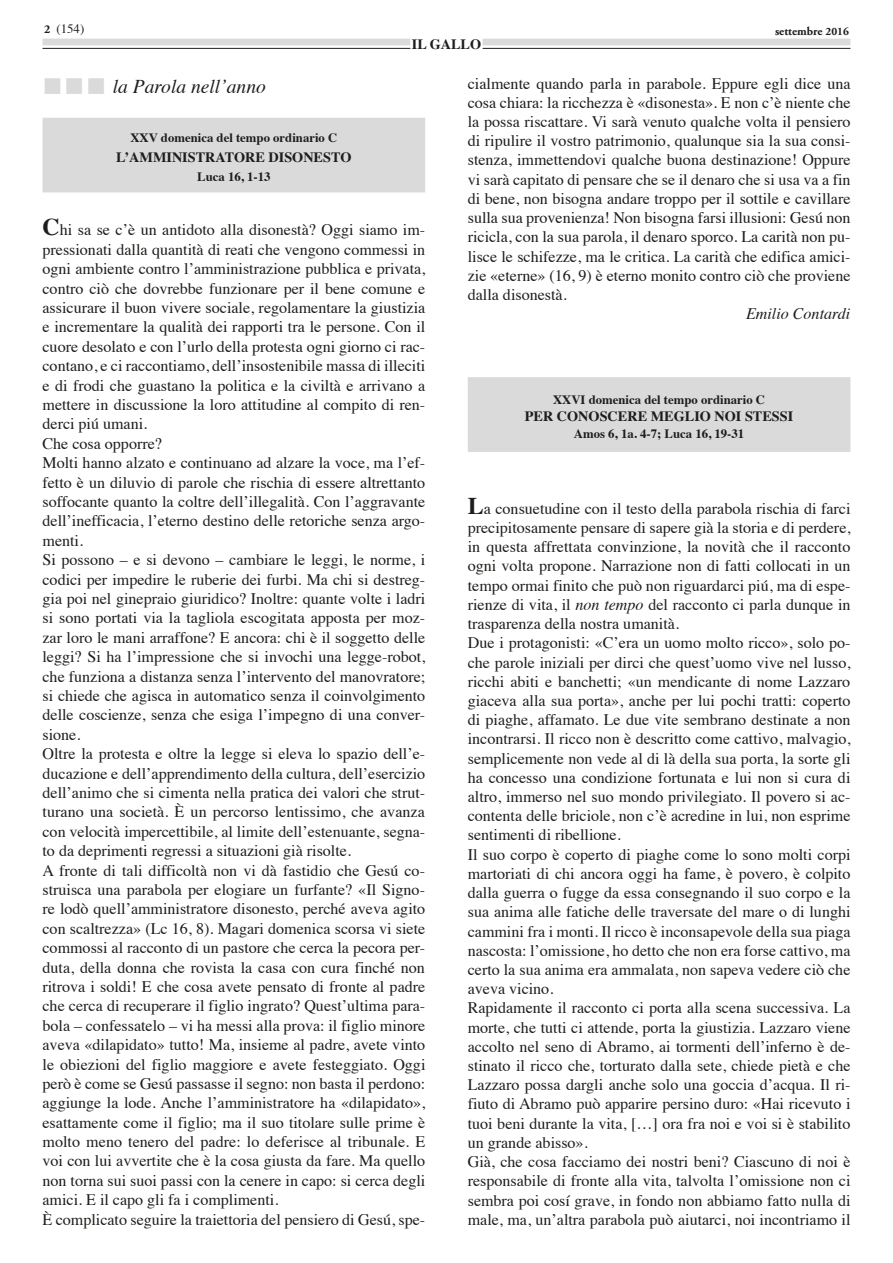
<style>
.page{position:relative;width:893px;height:1263px;background:#fff}
.page>*{position:absolute;margin:0;border:0;box-sizing:border-box;transform-origin:0 0}
.t1{font:italic 19.5px "Times";color:#1d1d1b}
.t2{font:16.05px/19.4px "Times";color:#1d1d1b}
.t3{font:italic 16.05px "Times";color:#1d1d1b}
.t4{font:700 14.25px "Times";color:#1d1d1b}
.t5{font:700 12.75px "Times";color:#1d1d1b}
.t6{font:12.75px "Times";color:#1d1d1b}
.t7{font:700 12px "Adobe Garamond";color:#1d1d1b}
.s1{font-size:11.25px}
.s2{color:#dadada}
.s3{font-weight:700;font-size:24px}
.s4{font-style:italic}
</style>
<div class="page">
<hr style="left:43px;top:48px;width:367px;height:1px;background:#1d1d1b">
<hr style="left:483px;top:48px;width:367px;height:1px;background:#1d1d1b">
<div style="left:43px;top:39px;width:367px;height:6px;background:#dadada"></div>
<div style="left:483px;top:39px;width:367px;height:6px;background:#dadada"></div>
<div style="left:43px;top:118px;width:382px;height:74px;background:#dadada"></div>
<div style="left:468px;top:377px;width:382px;height:75px;background:#dadada"></div>
<p class="t6" style="left:57px;top:17px;width:29px">(154)</p>
<p class="t7" style="left:44px;top:23px;width:8px">2</p>
<p class="t4" style="left:412px;top:30px;width:71px">IL GALLO</p>
<p class="t7" style="left:775px;top:25px;width:75px">settembre <span class="s1">2016</span></p>
<p class="t1" style="left:43px;top:69px;width:225px"><span class="s2">■■■</span> la Parola nell’anno</p>
<p class="t5" style="left:130px;top:126px;width:208px">XXV domenica del tempo ordinario C</p>
<p class="t4" style="left:116px;top:143px;width:237px">L’AMMINISTRATORE DISONESTO</p>
<p class="t5" style="left:197px;top:165px;width:75px">Luca 16, 1-13</p>
<p class="t2" style="left:43px;top:219px;width:384px"><span class="s3">C</span>hi sa se c’è un antidoto alla disonestà? Oggi siamo im&shy;pressionati dalla quantità di reati che vengono commessi in ogni ambiente contro l’amministrazione pubblica e privata, contro ciò che dovrebbe funzionare per il bene comune e assicurare il buon vivere sociale, regolamentare la giustizia e incrementare la qualità dei rapporti tra le persone. Con il cuore desolato e con l’urlo della protesta ogni giorno ci rac&shy;contano, e ci raccontiamo, dell’insostenibile massa di illeciti e di frodi che guastano la politica e la civiltà e arrivano a mettere in discussione la loro attitudine al compito di ren&shy;derci piú umani.<br>Che cosa opporre?<br>Molti hanno alzato e continuano ad alzare la voce, ma l’ef&shy;fetto è un diluvio di parole che rischia di essere altrettanto soffocante quanto la coltre dell’illegalità. Con l’aggravante dell’inefficacia, l’eterno destino delle retoriche senza argo&shy;menti.<br>Si possono – e si devono – cambiare le leggi, le norme, i codici per impedire le ruberie dei furbi. Ma chi si destreg&shy;gia poi nel ginepraio giuridico? Inoltre: quante volte i ladri si sono portati via la tagliola escogitata apposta per moz&shy;zar loro le mani arraffone? E ancora: chi è il soggetto delle leggi? Si ha l’impressione che si invochi una legge-robot, che funziona a distanza senza l’intervento del manovratore; si chiede che agisca in automatico senza il coinvolgimento delle coscienze, senza che esiga l’impegno di una conver&shy;sione.<br>Oltre la protesta e oltre la legge si eleva lo spazio dell’e&shy;ducazione e dell’apprendimento della cultura, dell’esercizio dell’animo che si cimenta nella pratica dei valori che strut&shy;turano una società. È un percorso lentissimo, che avanza con velocità impercettibile, al limite dell’estenuante, segna&shy;to da deprimenti regressi a situazioni già risolte.<br>A fronte di tali difficoltà non vi dà fastidio che Gesú co&shy;struisca una parabola per elogiare un furfante? «Il Signo&shy;re lodò quell’amministratore disonesto, perché aveva agito con scaltrezza» (Lc 16, 8). Magari domenica scorsa vi siete commossi al racconto di un pastore che cerca la pecora per&shy;duta, della donna che rovista la casa con cura finché non ritrova i soldi! E che cosa avete pensato di fronte al padre che cerca di recuperare il figlio ingrato? Quest’ultima para&shy;bola – confessatelo – vi ha messi alla prova: il figlio minore aveva «dilapidato» tutto! Ma, insieme al padre, avete vinto le obiezioni del figlio maggiore e avete festeggiato. Oggi però è come se Gesú passasse il segno: non basta il perdono: aggiunge la lode. Anche l’amministratore ha «dilapidato», esattamente come il figlio; ma il suo titolare sulle prime è molto meno tenero del padre: lo deferisce al tribunale. E voi con lui avvertite che è la cosa giusta da fare. Ma quello non torna sui suoi passi con la cenere in capo: si cerca degli amici. E il capo gli fa i complimenti.<br>È complicato seguire la traiettoria del pensiero di Gesú, spe-</p>
<p class="t2" style="left:468px;top:72px;width:384px;text-align:justify">cialmente quando parla in parabole. Eppure egli dice una cosa chiara: la ricchezza è «disonesta». E non c’è niente che la possa riscattare. Vi sarà venuto qualche volta il pensiero di ripulire il vostro patrimonio, qualunque sia la sua consi&shy;stenza, immettendovi qualche buona destinazione! Oppure vi sarà capitato di pensare che se il denaro che si usa va a fin di bene, non bisogna andare troppo per il sottile e cavillare sulla sua provenienza! Non bisogna farsi illusioni: Gesú non ricicla, con la sua parola, il denaro sporco. La carità non pu&shy;lisce le schifezze, ma le critica. La carità che edifica amici&shy;zie «eterne» (16, 9) è eterno monito contro ciò che proviene dalla disonestà.</p>
<p class="t3" style="left:746px;top:300px;width:106px">Emilio Contardi</p>
<p class="t5" style="left:553px;top:388px;width:214px">XXVI domenica del tempo ordinario C</p>
<p class="t4" style="left:525px;top:403px;width:270px">PER CONOSCERE MEGLIO NOI STESSI</p>
<p class="t5" style="left:574px;top:422px;width:172px">Amos 6, 1a. 4-7; Luca 16, 19-31</p>
<p class="t2" style="left:468px;top:497px;width:384px"><span class="s3">L</span>a consuetudine con il testo della parabola rischia di farci precipitosamente pensare di sapere già la storia e di perdere, in questa affrettata convinzione, la novità che il racconto ogni volta propone. Narrazione non di fatti collocati in un tempo ormai finito che può non riguardarci piú, ma di espe&shy;rienze di vita, il <span class="s4">non tempo</span> del racconto ci parla dunque in trasparenza della nostra umanità.<br>Due i protagonisti: «C’era un uomo molto ricco», solo po&shy;che parole iniziali per dirci che quest’uomo vive nel lusso, ricchi abiti e banchetti; «un mendicante di nome Lazzaro giaceva alla sua porta», anche per lui pochi tratti: coperto di piaghe, affamato. Le due vite sembrano destinate a non incontrarsi. Il ricco non è descritto come cattivo, malvagio, semplicemente non vede al di là della sua porta, la sorte gli ha concesso una condizione fortunata e lui non si cura di altro, immerso nel suo mondo privilegiato. Il povero si ac&shy;contenta delle briciole, non c’è acredine in lui, non esprime sentimenti di ribellione.<br>Il suo corpo è coperto di piaghe come lo sono molti corpi martoriati di chi ancora oggi ha fame, è povero, è colpito dalla guerra o fugge da essa consegnando il suo corpo e la sua anima alle fatiche delle traversate del mare o di lunghi cammini fra i monti. Il ricco è inconsapevole della sua piaga nascosta: l’omissione, ho detto che non era forse cattivo, ma certo la sua anima era ammalata, non sapeva vedere ciò che aveva vicino.<br>Rapidamente il racconto ci porta alla scena successiva. La morte, che tutti ci attende, porta la giustizia. Lazzaro viene accolto nel seno di Abramo, ai tormenti dell’inferno è de&shy;stinato il ricco che, torturato dalla sete, chiede pietà e che Lazzaro possa dargli anche solo una goccia d’acqua. Il ri&shy;fiuto di Abramo può apparire persino duro: «Hai ricevuto i tuoi beni durante la vita, […] ora fra noi e voi si è stabilito un grande abisso».<br>Già, che cosa facciamo dei nostri beni? Ciascuno di noi è responsabile di fronte alla vita, talvolta l’omissione non ci sembra poi cosí grave, in fondo non abbiamo fatto nulla di male, ma, un’altra parabola può aiutarci, noi incontriamo il</p>
</div>
